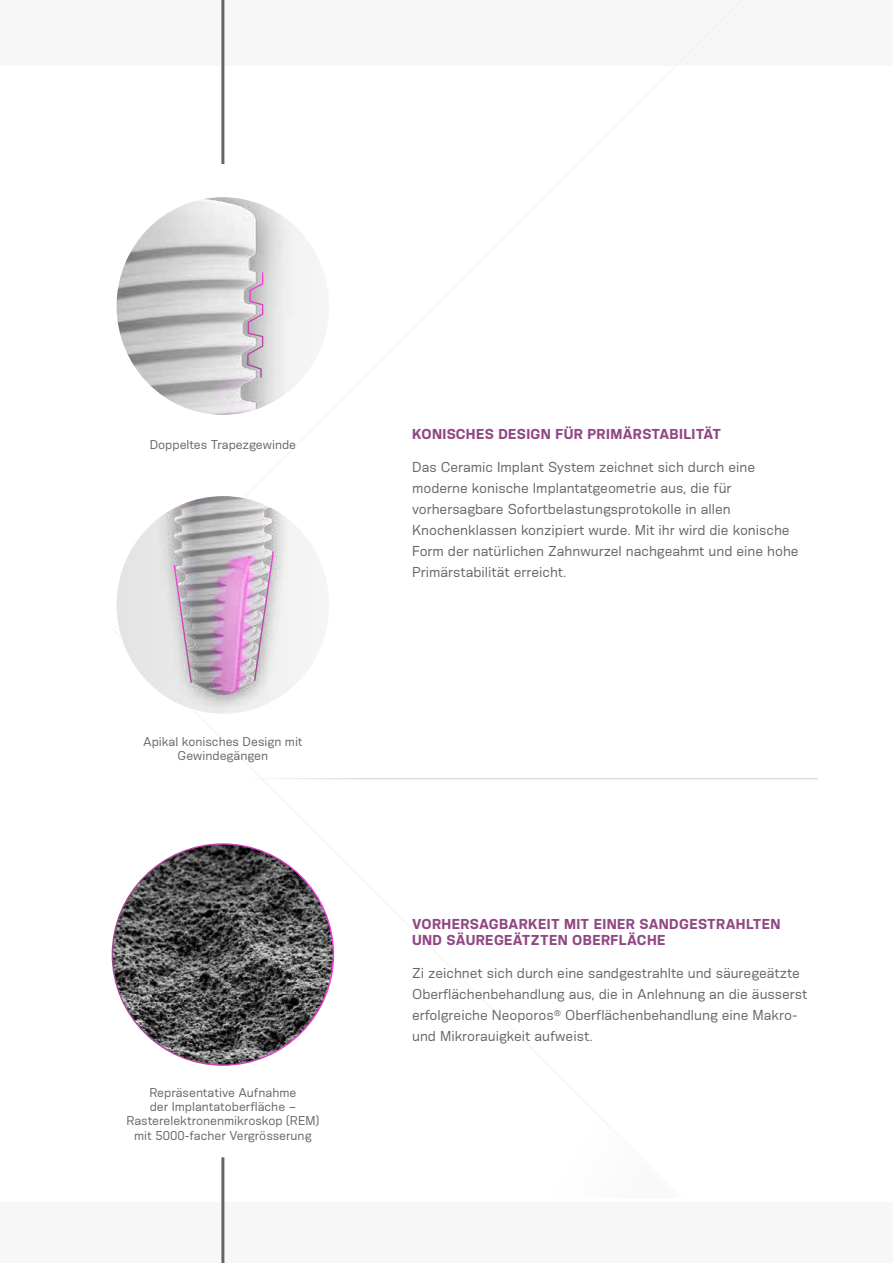
<style>
.page{position:relative;width:893px;height:1263px;background:#f7f7f8}
.page>*{position:absolute;margin:0;border:0;box-sizing:border-box;transform-origin:0 0}
.t1{font:13.5px/21px "Konsens";color:#636569}
.t2{font:700 13.5px/16.2px "Konsens";letter-spacing:.025em;color:#914783}
.t3{font:12px/14.4px "Konsens";color:#636569;text-align:center}
</style>
<div class="page">
<div style="left:0;top:66px;width:893px;height:1135px;background:#fff"></div>
<img style="left:117px;top:497px;width:199px;height:216px">
<svg style="left:173px;top:564px;width:20px;height:120px;background:#c6bcc5"></svg>
<div style="left:204px;top:548px;width:59px;height:153px;background:#f0f;opacity:.75"></div>
<svg style="left:213px;top:551px;width:62px;height:141px;background:#d4aed0"></svg>
<img style="left:117px;top:198px;width:199px;height:216px">
<svg style="left:246px;top:271px;width:18px;height:107px;background:#cbbcc9"></svg>
<hr style="left:221px;top:0;width:3px;height:164px;background:#636569">
<hr style="left:221px;top:1157px;width:3px;height:106px;background:#636569">
<hr style="left:242px;top:778px;width:576px;height:1px;background:#636569">
<img style="left:112px;top:844px;width:221px;height:221px;border-radius:111px">
<p class="t3" style="left:150px;top:437px;width:148px">Doppeltes Trapezgewinde</p>
<p class="t3" style="left:143px;top:734px;width:161px">Apikal konisches Design mit<br>Gewindegängen</p>
<p class="t3" style="left:127px;top:1085px;width:194px">Repräsentative Aufnahme<br>der Implantatoberfläche –<br>Rasterelektronenmikroskop (REM) mit 5000-facher Vergrösserung</p>
<p class="t2" style="left:412px;top:426px;width:310px">KONISCHES DESIGN FÜR PRIMÄRSTABILITÄT</p>
<p class="t1" style="left:412px;top:456px;width:388px">Das Ceramic Implant System zeichnet sich durch eine moderne konische Implantatgeometrie aus, die für vorhersagbare Sofortbelastungsprotokolle in allen Knochenklassen konzipiert wurde. Mit ihr wird die konische Form der natürlichen Zahnwurzel nachgeahmt und eine hohe Primärstabilität erreicht.</p>
<p class="t2" style="left:412px;top:916px;width:370px">VORHERSAGBARKEIT MIT EINER SANDGESTRAHLTEN<br>UND SÄUREGEÄTZTEN OBERFLÄCHE</p>
<p class="t1" style="left:412px;top:962px;width:397px">Zi zeichnet sich durch eine sandgestrahlte und säuregeätzte Oberflächenbehandlung aus, die in Anlehnung an die äusserst erfolgreiche Neoporos<sup>®</sup> Oberflächenbehandlung eine Makro&shy;und Mikrorauigkeit aufweist.</p>
</div>
